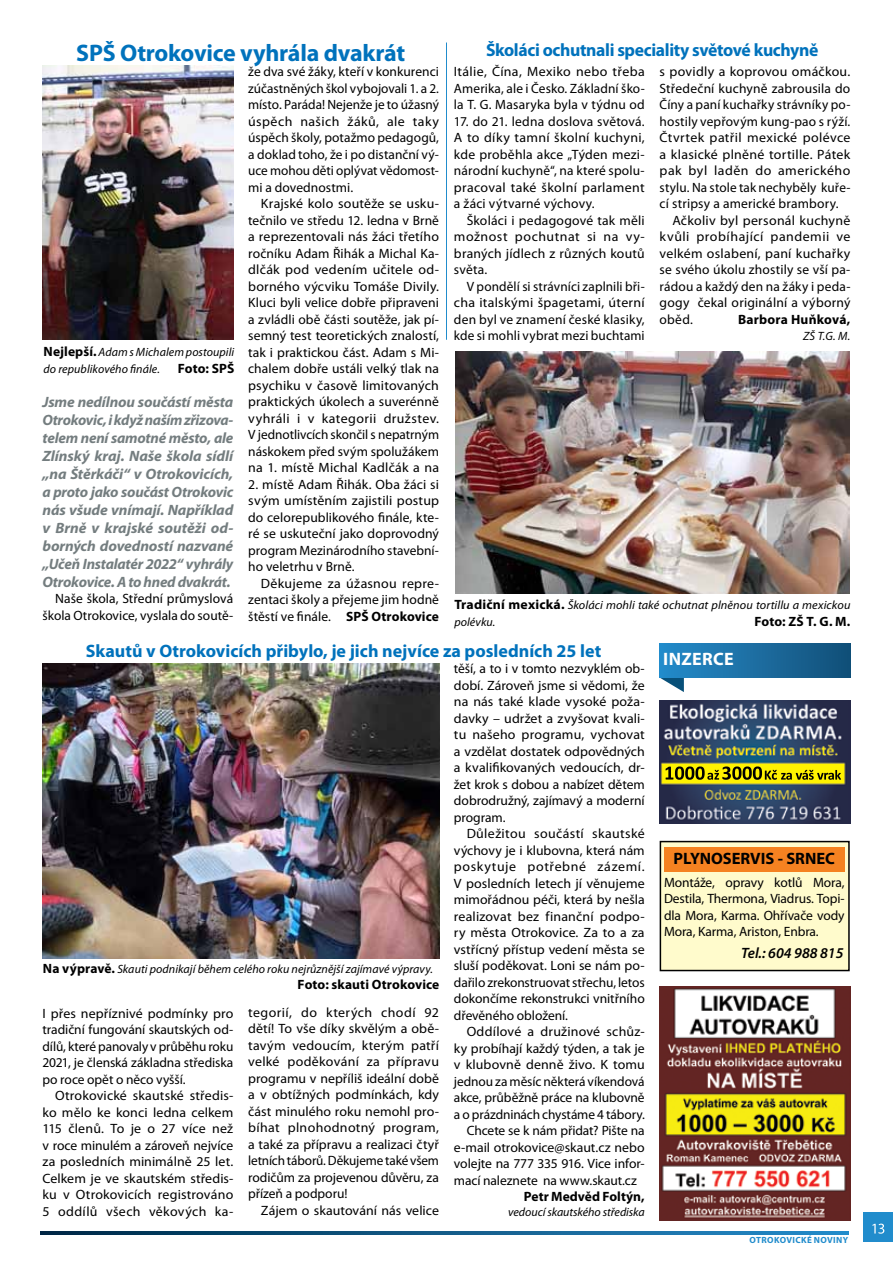
<style>
.page{position:relative;width:893px;height:1263px;background:#fff}
.page>*{position:absolute;margin:0;border:0;box-sizing:border-box;transform-origin:0 0}
.t1{font:700 24px "Myriad Pro";letter-spacing:-.01em;color:#0072bc}
.t2{font:700 18px "Myriad Pro";color:#0072bc}
.t3{font:700 18px "Myriad Pro";letter-spacing:-.02em;color:#0072bc}
.t4{font:700 18px "Myriad Pro";color:#fff}
.t5{font:700 16.5px "Myriad Pro";color:#000}
.t6{font:italic 700 15px/18px "Myriad Pro";letter-spacing:-.02em;color:#747d7f;text-align:justify}
.t7{font:italic 600 15px "Myriad Pro";color:#000}
.t8{font:13.5px/16.5px "Myriad Pro";letter-spacing:.005em;color:#000;text-align:justify}
.t9{font:700 13.5px "Myriad Pro";letter-spacing:.005em;color:#000}
.t10{font:13.5px "Myriad Pro";letter-spacing:.035em;color:#000}
.t11{font:13.5px "Myriad Pro";letter-spacing:.025em;color:#000}
.t12{font:italic 12px/16.5px "Myriad Pro";letter-spacing:.005em;color:#000}
.t13{font:700 9px "Myriad Pro";letter-spacing:.04em;color:#218ccc}
.s1{font-weight:700}
.s2{font-weight:700;font-style:normal;font-size:13.5px}
</style>
<div class="page">
<div style="left:864px;top:1212px;width:29px;height:30px;background:#218ccc"></div>
<svg style="left:872px;top:1223px;width:12px;height:11px"></svg>
<svg style="left:40px;top:1232px;width:808px;height:2px;background:#115a88"></svg>
<div style="left:660px;top:841px;width:189px;height:129px;background:#fffbcc"></div>
<div style="left:660px;top:841px;width:190px;height:130px;border:2px solid #000"></div>
<div style="left:664px;top:847px;width:181px;height:24px;background:#f58221"></div>
<img style="left:660px;top:700px;width:190px;height:123px">
<svg style="left:666px;top:766px;width:175px;height:14px;background:#a49b00"></svg>
<svg style="left:659px;top:677px;width:25px;height:15px"></svg>
<div style="left:659px;top:643px;width:191px;height:34px;background:linear-gradient(to right,#248ccb,#134f78)"></div>
<img style="left:43px;top:663px;width:396px;height:295px">
<img style="left:43px;top:66px;width:190px;height:274px">
<img style="left:456px;top:352px;width:394px;height:241px">
<img style="left:659px;top:986px;width:191px;height:234px">
<h1 class="t1" style="left:76px;top:37px;width:330px">SPŠ Otrokovice vyhrála dvakrát</h1>
<p class="t8" style="left:248px;top:63px;width:192px">že dva své žáky, kteří v konkurenci zúčastněných škol vybojovali 1. a 2. místo. Paráda! Nejenže je to úžasný úspěch našich žáků, ale taky úspěch školy, potažmo pedagogů, a doklad toho, že i po distanční vý&shy;uce mohou děti oplývat vědomost&shy;mi a dovednostmi.</p>
<p class="t8" style="left:248px;top:195px;width:192px;text-indent:13px">Krajské kolo soutěže se usku&shy;tečnilo ve středu 12. ledna v Brně a reprezentovali nás žáci třetího ročníku Adam Řihák a Michal Ka&shy;dlčák pod vedením učitele od&shy;borného výcviku Tomáše Divily.<br>Kluci byli velice dobře připraveni a zvládli obě části soutěže, jak pí&shy;semný test teoretických znalostí, tak i praktickou část. Adam s Mi&shy;chalem dobře ustáli velký tlak na psychiku v časově limitovaných praktických úkolech a suverénně vyhráli i v kategorii družstev.<br>V jednotlivcích skončil s nepatrným náskokem před svým spolužákem na 1. místě Michal Kadlčák a na</p>
<p class="t8" style="left:248px;top:476px;width:192px">2. místě Adam Řihák. Oba žáci si svým umístěním zajistili postup do celorepublikového finále, kte&shy;ré se uskuteční jako doprovodný program Mezinárodního stavební&shy;ho veletrhu v Brně.</p>
<p class="t8" style="left:248px;top:575px;width:192px;text-indent:13px">Děkujeme za úžasnou repre&shy;zentaci školy a přejeme jim hodně štěstí ve finále. <span class="s1">S PŠ Otrokovice</span></p>
<p class="t12" style="left:44px;top:344px;width:192px"><span class="s2">Nejlepší.</span> Adam s Michalem postoupili do republikového finále.</p>
<p class="t9" style="left:178px;top:359px;width:58px">Foto: SPŠ</p>
<p class="t6" style="left:43px;top:392px;width:192px">Jsme nedílnou součástí města Otrokovic, i když naším zřizova&shy;telem není samotné město, ale Zlínský kraj. Naše škola sídlí „na Štěrkáči“ v Otrokovicích, a proto jako součást Otrokovic nás všude vnímají. Například v Brně v krajské soutěži od&shy;borných dovedností nazvané „Učeň Instalatér 2022“ vyhrály Otrokovice. A to hned dvakrát.</p>
<p class="t8" style="left:43px;top:590px;width:192px;text-align:right">Naše škola, Střední průmyslová škola Otrokovice, vyslala do soutě-</p>
<h2 class="t3" style="left:486px;top:38px;width:334px">Školáci ochutnali speciality světové kuchyně</h2>
<p class="t8" style="left:454px;top:63px;width:192px">Itálie, Čína, Mexiko nebo třeba Amerika, ale i Česko. Základní ško&shy;la T. G. Masaryka byla v týdnu od</p>
<p class="t8" style="left:454px;top:113px;width:192px">17. do 21. ledna doslova světová.<br>A to díky tamní školní kuchyni, kde proběhla akce „Týden mezi&shy;národní kuchyně“, na které spolu&shy;pracoval také školní parlament a žáci výtvarné výchovy.</p>
<p class="t8" style="left:454px;top:212px;width:192px;text-indent:13px">Školáci i pedagogové tak měli možnost pochutnat si na vy&shy;braných jídlech z různých koutů světa.</p>
<p class="t8" style="left:454px;top:278px;width:192px;text-indent:13px">V pondělí si strávníci zaplnili bři&shy;cha italskými špagetami, úterní den byl ve znamení české klasiky, kde si mohli vybrat mezi buchtami</p>
<p class="t8" style="left:660px;top:63px;width:192px">s povidly a koprovou omáčkou.</p>
<p class="t8" style="left:660px;top:80px;width:192px">Středeční kuchyně zabrousila do</p>
<p class="t8" style="left:660px;top:96px;width:192px">Číny a paní kuchařky strávníky po-</p>
<p class="t8" style="left:660px;top:113px;width:192px">hostily vepřovým kung-pao s rýží.</p>
<p class="t11" style="left:660px;top:129px;width:192px">Čtvrtek patřil mexické polévce</p>
<p class="t8" style="left:660px;top:146px;width:192px">a klasické plněné tortille. Pátek</p>
<p class="t10" style="left:660px;top:162px;width:192px">pak byl laděn do amerického</p>
<p class="t8" style="left:660px;top:179px;width:192px">stylu. Na stole tak nechyběly kuře-</p>
<p class="t8" style="left:660px;top:195px;width:181px">cí stripsy a americké brambory.</p>
<p class="t8" style="left:672px;top:212px;width:180px">Ačkoliv byl personál kuchyně</p>
<p class="t10" style="left:660px;top:228px;width:192px">kvůli probíhající pandemii ve</p>
<p class="t8" style="left:660px;top:245px;width:192px">velkém oslabení, paní kuchařky</p>
<p class="t8" style="left:660px;top:261px;width:192px">se svého úkolu zhostily se vší pa-</p>
<p class="t8" style="left:660px;top:278px;width:192px">rádou a každý den na žáky i peda-</p>
<p class="t8" style="left:660px;top:294px;width:192px">gogy čekal originální a výborný</p>
<p class="t8" style="left:660px;top:311px;width:35px">oběd.</p>
<p class="t9" style="left:738px;top:310px;width:114px">Barbora Huňková,</p>
<p class="t12" style="left:803px;top:328px;width:49px">ZŠ T.G. M.</p>
<p class="t12" style="left:454px;top:597px;width:398px"><span class="s2">Tradiční mexická.</span> Školáci mohli také ochutnat plněnou tortillu a mexickou polévku.</p>
<p class="t9" style="left:754px;top:613px;width:97px">Foto: ZŠ T. G. M.</p>
<h2 class="t2" style="left:86px;top:639px;width:517px">Skautů v Otrokovicích přibylo, je jich nejvíce za posledních 25 let</h2>
<h2 class="t4" style="left:663px;top:647px;width:61px">INZERCE</h2>
<p class="t8" style="left:454px;top:660px;width:192px">těší, a to i v tomto nezvyklém ob&shy;dobí. Zároveň jsme si vědomi, že na nás také klade vysoké poža&shy;davky – udržet a zvyšovat kvali&shy;tu našeho programu, vychovat a vzdělat dostatek odpovědných a kvalifikovaných vedoucích, dr&shy;žet krok s dobou a nabízet dětem dobrodružný, zajímavý a moderní program.</p>
<p class="t8" style="left:454px;top:825px;width:192px;text-indent:13px">Důležitou součástí skautské výchovy je i klubovna, která nám poskytuje potřebné zázemí.<br>V posledních letech jí věnujeme mimořádnou péči, která by nešla realizovat bez finanční podpo&shy;ry města Otrokovice. Za to a za vstřícný přístup vedení města se sluší poděkovat. Loni se nám po&shy;dařilo zrekonstruovat střechu, letos dokončíme rekonstrukci vnitřního dřevěného obložení.</p>
<p class="t8" style="left:467px;top:1023px;width:180px">Oddílové a družinové schůz-</p>
<p class="t8" style="left:454px;top:1040px;width:192px">ky probíhají každý týden, a tak je</p>
<p class="t8" style="left:454px;top:1056px;width:192px">v klubovně denně živo. K tomu</p>
<p class="t8" style="left:454px;top:1073px;width:192px">jednou za měsíc některá víkendová</p>
<p class="t8" style="left:454px;top:1089px;width:192px">akce, průběžně práce na klubovně</p>
<p class="t8" style="left:454px;top:1106px;width:192px">a o prázdninách chystáme 4 tábory.</p>
<p class="t8" style="left:467px;top:1122px;width:180px">Chcete se k nám přidat? Pište na</p>
<p class="t8" style="left:454px;top:1139px;width:192px">e-mail otrokovice@skaut.cz nebo</p>
<p class="t8" style="left:454px;top:1155px;width:192px">volejte na 777 335 916. Vice infor-</p>
<p class="t8" style="left:454px;top:1172px;width:184px">mací naleznete na www.skaut.cz</p>
<p class="t9" style="left:524px;top:1188px;width:122px">Petr Medvěd Foltýn,</p>
<p class="t12" style="left:508px;top:1204px;width:138px">vedoucí skautského střediska</p>
<p class="t5" style="left:673px;top:848px;width:153px">PLYNOSERVIS - SRNEC</p>
<p class="t8" style="left:664px;top:874px;width:182px">Montáže, opravy kotlů Mora, Destila, Thermona, Viadrus. Topi&shy;dla Mora, Karma. Ohřívače vody Mora, Karma, Ariston, Enbra.</p>
<p class="t7" style="left:741px;top:943px;width:104px">Tel.: 604 988 815</p>
<p class="t12" style="left:43px;top:960px;width:392px"><span class="s2">Na výpravě.</span> Skauti podnikají během celého roku nejrůznější zajímavé výpravy.</p>
<p class="t9" style="left:298px;top:976px;width:143px">Foto: skauti Otrokovice</p>
<p class="t8" style="left:248px;top:1004px;width:192px">tegorií, do kterých chodí 92 dětí! To vše díky skvělým a obě&shy;tavým vedoucím, kterým patří velké poděkování za přípravu programu v nepříliš ideální době a v obtížných podmínkách, kdy část minulého roku nemohl pro&shy;bíhat plnohodnotný program, a také za přípravu a realizaci čtyř letních táborů. Děkujeme také všem rodičům za projevenou důvěru, za přízeň a podporu!</p>
<p class="t8" style="left:261px;top:1202px;width:180px">Zájem o skautování nás velice</p>
<p class="t8" style="left:43px;top:1005px;width:192px">I přes nepříznivé podmínky pro tradiční fungování skautských od&shy;dílů, které panovaly v průběhu roku 2021, je členská základna střediska po roce opět o něco vyšší.</p>
<p class="t8" style="left:43px;top:1087px;width:192px;text-indent:13px">Otrokovické skautské středis&shy;ko mělo ke konci ledna celkem 115 členů. To je o 27 více než v roce minulém a zároveň nejvíce za posledních minimálně 25 let.<br>Celkem je ve skautském středis&shy;ku v Otrokovicích registrováno 5 oddílů všech věkových ka-</p>
<p class="t13" style="left:749px;top:1234px;width:19px">Otroko</p>
<p class="t13" style="left:786px;top:1234px;width:63px">vické noviny</p>
</div>
